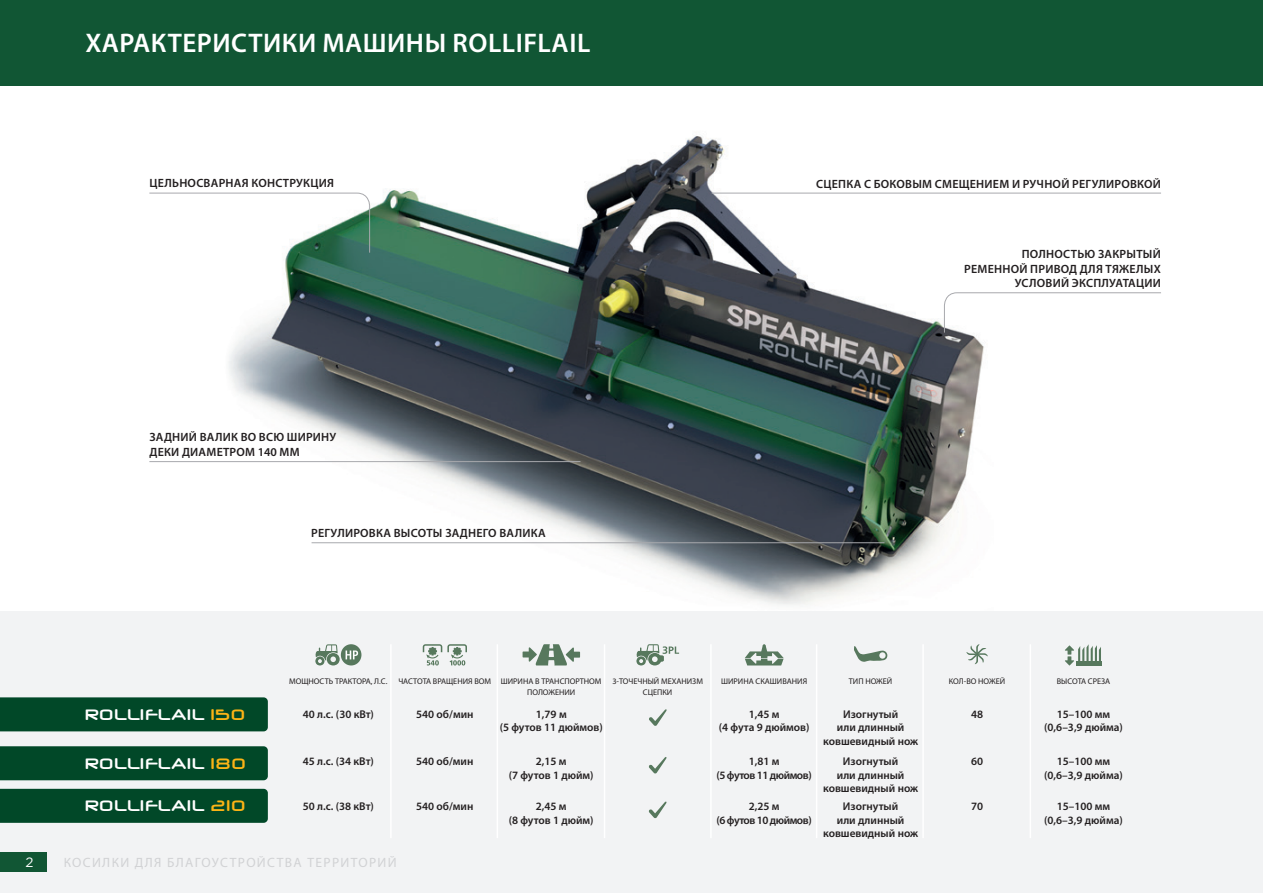
<style>
.page{position:relative;width:1263px;height:893px;background:#fff}
.page>*{position:absolute;margin:0;border:0;box-sizing:border-box;transform-origin:0 0}
.t1{font:600 27px "Myriad Pro";letter-spacing:.02em;color:#fff}
.t2{font:700 24px/42.5px "Neuropol X";color:#fff}
.t3{font:13.5px "Myriad Pro";letter-spacing:.1em;color:#d1d2d4}
.t4{font:13.5px "Gotham HTF";color:#fff}
.t5{font:600 12px/14.7px "Myriad Pro";letter-spacing:.02em;color:#231f20;text-align:right}
.t6{font:600 11.25px/13.5px "Myriad Pro";color:#231f20;text-align:center}
.t7{font:600 11.25px/13.5px "Myriad Pro";letter-spacing:-.04em;color:#231f20;text-align:center}
.t8{font:8.25px/11.2px "Myriad Pro";color:#231f20}
.s1{color:#fbb416}
</style>
<div class="page">
<img style="left:217px;top:136px;width:776px;height:476px">
<div style="left:0;top:612px;width:1263px;height:281px;background:#f2f3f4"></div>
<div style="left:0;top:697px;width:268px;height:34px;background:#014828"></div>
<hr style="left:390px;top:644px;width:2px;height:194px;background:#fff">
<hr style="left:497px;top:644px;width:1px;height:194px;background:#fff">
<hr style="left:710px;top:644px;width:2px;height:194px;background:#fff">
<hr style="left:604px;top:644px;width:1px;height:194px;background:#fff">
<hr style="left:922px;top:644px;width:2px;height:194px;background:#fff">
<hr style="left:1029px;top:644px;width:2px;height:194px;background:#fff">
<hr style="left:816px;top:644px;width:1px;height:194px;background:#fff">
<svg style="left:649px;top:709px;width:18px;height:17px"></svg>
<div style="left:341px;top:644px;width:20px;height:21px;background:#57785d;border-radius:50%"></div>
<svg style="left:346px;top:650px;width:12px;height:9px"></svg>
<svg style="left:315px;top:644px;width:25px;height:21px"></svg>
<svg style="left:423px;top:644px;width:44px;height:21px"></svg>
<svg style="left:523px;top:644px;width:57px;height:21px"></svg>
<svg style="left:636px;top:644px;width:43px;height:21px"></svg>
<svg style="left:745px;top:644px;width:39px;height:21px"></svg>
<svg style="left:854px;top:646px;width:33px;height:16px"></svg>
<svg style="left:966px;top:644px;width:22px;height:20px"></svg>
<hr style="left:1076px;top:661px;width:26px;height:4px;background:#57785d">
<svg style="left:1065px;top:644px;width:36px;height:21px"></svg>
<div style="left:0;top:746px;width:268px;height:34px;background:#014828"></div>
<div style="left:0;top:789px;width:268px;height:34px;background:#014828"></div>
<svg style="left:649px;top:757px;width:18px;height:16px"></svg>
<svg style="left:649px;top:801px;width:18px;height:17px"></svg>
<div style="left:0;top:0;width:1263px;height:85px;background:#115634"></div>
<svg style="left:944px;top:292px;width:217px;height:41px"></svg>
<svg style="left:149px;top:192px;width:221px;height:61px"></svg>
<hr style="left:712px;top:193px;width:449px;height:1px;background:#a8a9ad">
<hr style="left:312px;top:542px;width:572px;height:1px;background:#a8a9ad">
<hr style="left:149px;top:461px;width:431px;height:1px;background:#a8a9ad">
<div style="left:0;top:853px;width:47px;height:19px;background:#115634"></div>
<h1 class="t1" style="left:85px;top:26px;width:506px">ХАРАКТЕРИСТИКИ МАШИНЫ ROLLIFLAIL</h1>
<p class="t5" style="left:149px;top:176px;width:186px">ЦЕЛЬНОСВАРНАЯ КОНСТРУКЦИЯ</p>
<p class="t5" style="left:816px;top:176px;width:346px">СЦЕПКА С БОКОВЫМ СМЕЩЕНИЕМ И РУЧНОЙ РЕГУЛИРОВКОЙ</p>
<p class="t5" style="left:964px;top:246px;width:198px">ПОЛНОСТЬЮ ЗАКРЫТЫЙ<br>РЕМЕННОЙ ПРИВОД ДЛЯ ТЯЖЕЛЫХ<br>УСЛОВИЙ ЭКСПЛУАТАЦИИ</p>
<p class="t5" style="left:149px;top:430px;width:188px;text-align:left">ЗАДНИЙ ВАЛИК ВО ВСЮ ШИРИНУ<br>ДЕКИ ДИАМЕТРОМ 140 ММ</p>
<p class="t5" style="left:311px;top:525px;width:236px">РЕГУЛИРОВКА ВЫСОТЫ ЗАДНЕГО ВАЛИКА</p>
<p class="t4" style="left:26px;top:854px;width:10px">2</p>
<p class="t8" style="left:289px;top:675px;width:100px">МОЩНОСТЬ ТРАКТОРА, Л.С.</p>
<p class="t8" style="left:527px;top:675px;width:76px;text-indent:-129px">ЧАСТОТА ВРАЩЕНИЯ ВОМ ШИРИНА В ТРАНСПОРТНОМ<br>ПОЛОЖЕНИИ</p>
<p class="t8" style="left:612px;top:675px;width:92px;text-align:center">3-ТОЧЕЧНЫЙ МЕХАНИЗМ<br>СЦЕПКИ</p>
<p class="t8" style="left:721px;top:675px;width:87px">ШИРИНА СКАШИВАНИЯ</p>
<p class="t8" style="left:849px;top:675px;width:45px">ТИП НОЖЕЙ</p>
<p class="t8" style="left:949px;top:675px;width:58px">КОЛ-ВО НОЖЕЙ</p>
<p class="t8" style="left:1057px;top:675px;width:55px">ВЫСОТА СРЕЗА</p>
<h2 class="t2" style="left:85px;top:693px;width:163px">ROLLIFLAIL <span class="s1">150</span></h2>
<p class="t6" style="left:303px;top:707px;width:72px">40 л.с. (30 кВт)</p>
<p class="t6" style="left:416px;top:707px;width:59px">540 об/мин</p>
<p class="t6" style="left:500px;top:707px;width:105px">1,79 м<br>(5 футов 11 дюймов)</p>
<p class="t6" style="left:719px;top:707px;width:92px">1,45 м<br>(4 фута 9 дюймов)</p>
<p class="t6" style="left:823px;top:707px;width:97px">Изогнутый<br>или длинный ковшевидный нож</p>
<p class="t6" style="left:971px;top:707px;width:14px">48</p>
<p class="t6" style="left:1044px;top:707px;width:80px">15–100 мм (0,6–3,9 дюйма)</p>
<h2 class="t2" style="left:85px;top:741px;width:163px">ROLLIFLAIL <span class="s1">180<br></span>ROLLIFLAIL <span class="s1">210</span></h2>
<p class="t6" style="left:303px;top:754px;width:72px">45 л.с. (34 кВт)</p>
<p class="t6" style="left:416px;top:754px;width:59px">540 об/мин</p>
<p class="t6" style="left:509px;top:754px;width:86px">2,15 м<br>(7 футов 1 дюйм)</p>
<p class="t7" style="left:716px;top:754px;width:97px">1,81 м<br>(5 футов 11 дюймов)</p>
<p class="t6" style="left:823px;top:754px;width:97px">Изогнутый<br>или длинный ковшевидный нож</p>
<p class="t6" style="left:971px;top:754px;width:14px">60</p>
<p class="t6" style="left:1044px;top:754px;width:80px">15–100 мм (0,6–3,9 дюйма)</p>
<p class="t6" style="left:303px;top:799px;width:72px">50 л.с. (38 кВт)</p>
<p class="t6" style="left:416px;top:799px;width:59px">540 об/мин</p>
<p class="t6" style="left:509px;top:799px;width:86px">2,45 м<br>(8 футов 1 дюйм)</p>
<p class="t7" style="left:716px;top:799px;width:97px">2,25 м<br>(6 футов 10 дюймов)</p>
<p class="t6" style="left:823px;top:799px;width:97px">Изогнутый<br>или длинный ковшевидный нож</p>
<p class="t6" style="left:971px;top:799px;width:14px">70</p>
<p class="t6" style="left:1044px;top:799px;width:80px">15–100 мм (0,6–3,9 дюйма)</p>
<p class="t3" style="left:64px;top:854px;width:334px">КОСИЛКИ ДЛЯ БЛАГОУСТРОЙСТВА ТЕРРИТОРИЙ</p>
</div>
